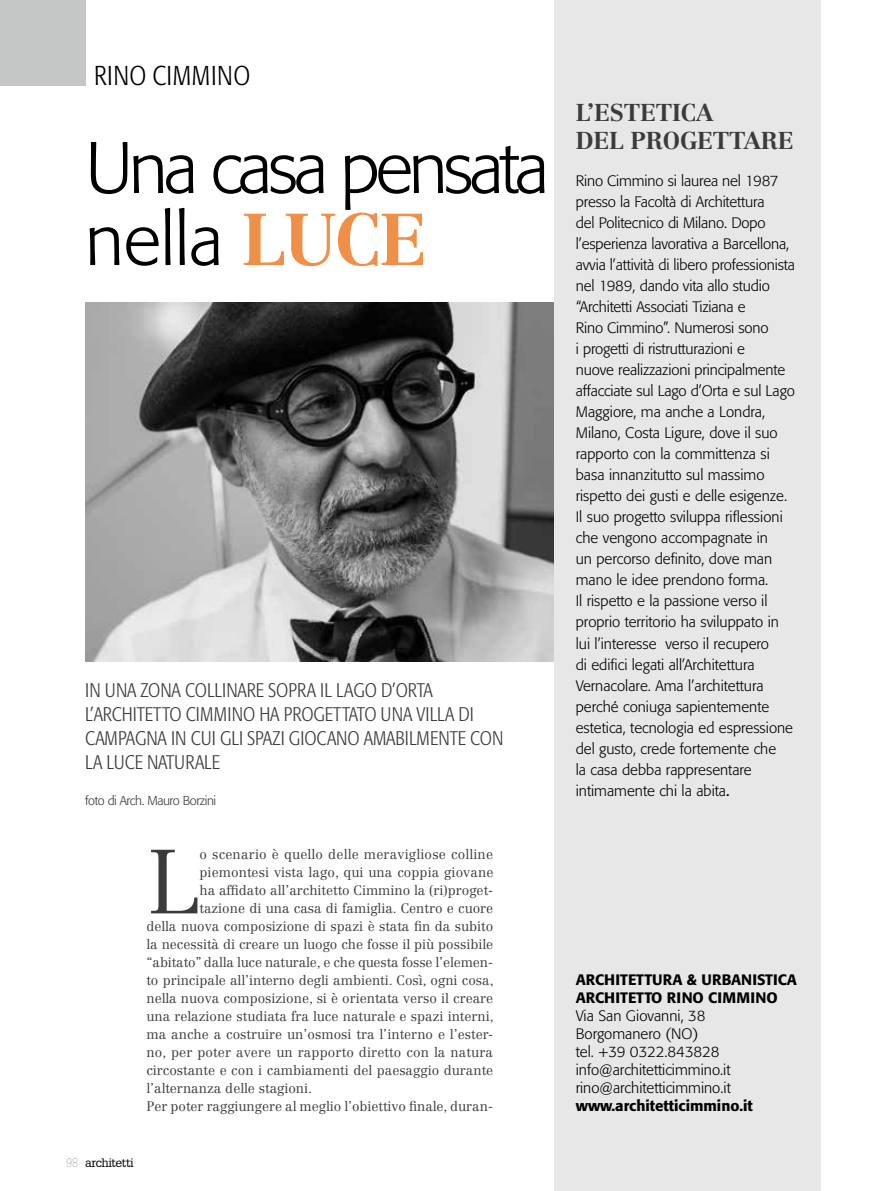
<style>
.page{position:relative;width:885px;height:1191px;background:#fff}
.page>*{position:absolute;margin:0;border:0;box-sizing:border-box;transform-origin:0 0}
.t1{font:300 89.4px "Centennial LT Std";color:#3b3b3a}
.t2{font:300 72px/72px "Formata";letter-spacing:-.06em;color:#000}
.t3{font:300 condensed 27px "Formata";letter-spacing:.02em;color:#000}
.t4{font:700 24px/28.5px "Centennial LT Std";letter-spacing:-.01em;color:#3b3b3a}
.t5{font:300 condensed 19.5px/24px "Formata";color:#3b3b3a}
.t6{font:300 15px/21px "Formata";color:#000}
.t7{font:500 15px/18px "Formata";color:#000}
.t8{font:300 13.5px "Centennial LT Std";color:#3b3b3a}
.t9{font:300 12.75px "Formata";letter-spacing:-.03em;color:#3b3b3a}
.t10{font:12px "Glypha LT Std";letter-spacing:-.03em;color:#000}
.s1{font-family:"Centennial LT Std";font-weight:700;color:#f08f48}
.s2{font-weight:100;color:#646f7b}
.s3{font-weight:400}
</style>
<div class="page">
<img style="left:85px;top:302px;width:469px;height:359px">
<div style="left:554px;top:0;width:267px;height:1191px;background:#e7e7e7"></div>
<div style="left:0;top:0;width:85px;height:85px;background:#c5c6c6"></div>
<h3 class="t3" style="left:94px;top:60px;width:157px">RINO CIMMINO</h3>
<h2 class="t2" style="left:85px;top:132px;width:465px">Una casa pensata nella <span class="s1">LUCE</span></h2>
<h3 class="t5" style="left:85px;top:678px;width:420px">IN UNA ZONA COLLINARE SOPRA IL LAGO D’ORTA L’ARCHITETTO CIMMINO HA PROGETTATO UNA VILLA DI CAMPAGNA IN CUI GLI SPAZI GIOCANO AMABILMENTE CON LA LUCE NATURALE</h3>
<p class="t9" style="left:85px;top:793px;width:133px">foto di Arch. Mauro Borzini</p>
<h1 class="t1" style="left:146px;top:828px;width:55px">L</h1>
<p class="t8" style="left:199px;top:846px;width:295px">o scenario è quello delle meravigliose colline</p>
<p class="t8" style="left:199px;top:864px;width:295px">piemontesi vista lago, qui una coppia giovane</p>
<p class="t8" style="left:199px;top:882px;width:295px">ha affidato all’architetto Cimmino la (ri)proget-</p>
<p class="t8" style="left:199px;top:900px;width:295px">tazione di una casa di famiglia. Centro e cuore</p>
<p class="t8" style="left:146px;top:918px;width:348px">della nuova composizione di spazi è stata fin da subito</p>
<p class="t8" style="left:146px;top:936px;width:348px">la necessità di creare un luogo che fosse il più possibile</p>
<p class="t8" style="left:146px;top:954px;width:348px">“abitato” dalla luce naturale, e che questa fosse l’elemen-</p>
<p class="t8" style="left:146px;top:972px;width:349px">to principale all’interno degli ambienti. Così, ogni cosa,</p>
<p class="t8" style="left:146px;top:990px;width:348px">nella nuova composizione, si è orientata verso il creare</p>
<p class="t8" style="left:146px;top:1008px;width:349px">una relazione studiata fra luce naturale e spazi interni,</p>
<p class="t8" style="left:146px;top:1026px;width:348px">ma anche a costruire un’osmosi tra l’interno e l’ester-</p>
<p class="t8" style="left:146px;top:1044px;width:348px">no, per poter avere un rapporto diretto con la natura</p>
<p class="t8" style="left:146px;top:1062px;width:348px">circostante e con i cambiamenti del paesaggio durante</p>
<p class="t8" style="left:146px;top:1080px;width:167px">l’alternanza delle stagioni.</p>
<p class="t8" style="left:146px;top:1098px;width:348px">Per poter raggiungere al meglio l’obiettivo finale, duran-</p>
<p class="t10" style="left:66px;top:1155px;width:69px"><span class="s2">98</span> architetti</p>
<h3 class="t4" style="left:575px;top:98px;width:220px">L’ESTETICA<br>DEL PROGETTARE</h3>
<p class="t6" style="left:575px;top:171px;width:221px">Rino Cimmino si laurea nel 1987 presso la Facoltà di Architettura<br>del Politecnico di Milano. Dopo l’esperienza lavorativa a Barcellona, avvia l’attività di libero professionista nel 1989, dando vita allo studio “Architetti Associati Tiziana e<br>Rino Cimmino”. Numerosi sono<br>i progetti di ristrutturazioni e<br>nuove realizzazioni principalmente affacciate sul Lago d’Orta e sul Lago Maggiore, ma anche a Londra, Milano, Costa Ligure, dove il suo rapporto con la committenza si basa innanzitutto sul massimo rispetto dei gusti e delle esigenze.<br>Il suo progetto sviluppa riflessioni che vengono accompagnate in<br>un percorso definito, dove man mano le idee prendono forma.<br>Il rispetto e la passione verso il proprio territorio ha sviluppato in lui l’interesse verso il recupero<br>di edifici legati all’Architettura Vernacolare. Ama l’architettura perché coniuga sapientemente estetica, tecnologia ed espressione del gusto, crede fortemente che<br>la casa debba rappresentare intimamente chi la abita<span class="s3">.</span></p>
<p class="t7" style="left:575px;top:971px;width:222px">ARCHITETTURA &amp; URBANISTICA<br>ARCHITETTO RINO CIMMINO</p>
<p class="t6" style="left:575px;top:1007px;width:156px;line-height:18px">Via San Giovanni, 38<br>Borgomanero (NO)<br>tel. +39 0322.843828 info@architetticimmino.it rino@architetticimmino.it</p>
<p class="t7" style="left:575px;top:1097px;width:179px">www.architetticimmino.it</p>
</div>
